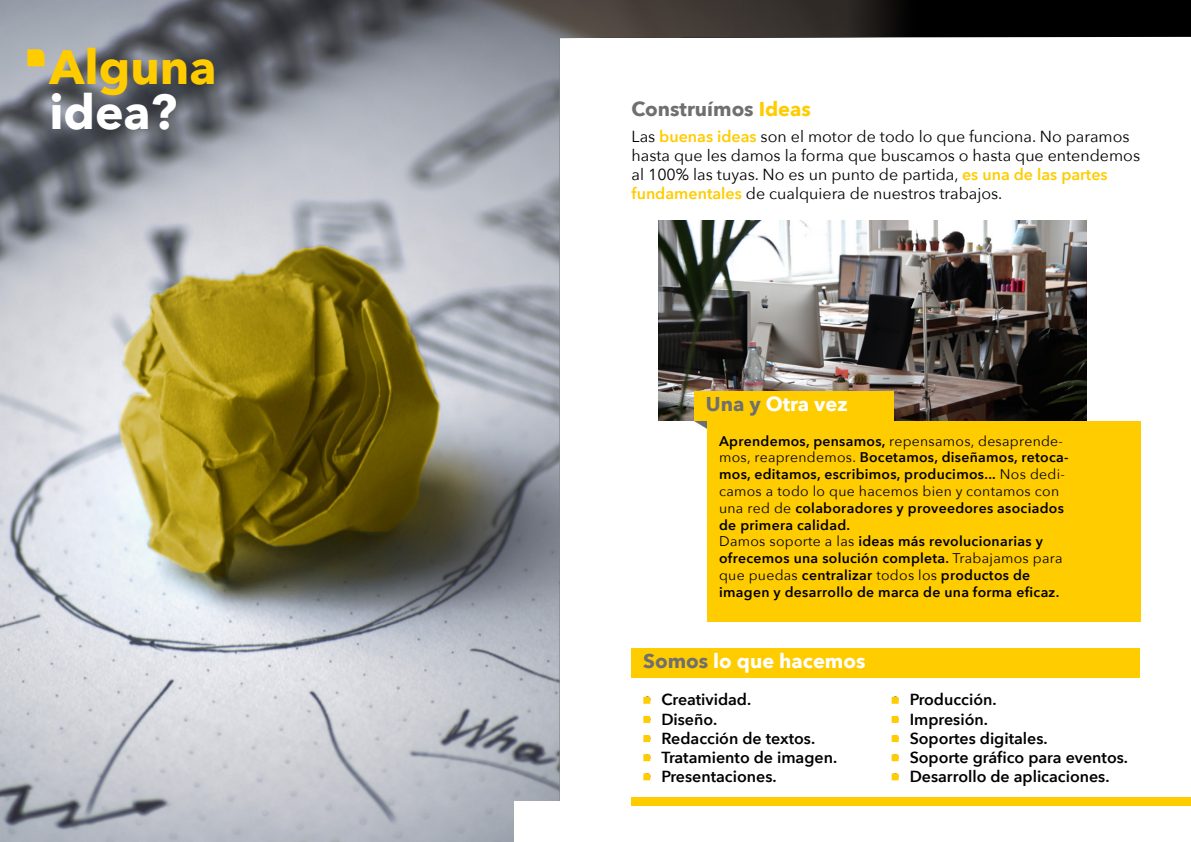
<style>
.page{position:relative;width:1191px;height:842px;background:#fff}
.page>*{position:absolute;margin:0;border:0;box-sizing:border-box;transform-origin:0 0}
.t1{font:700 48px "Avenir Next";color:#fc0}
.t2{font:700 48px "Avenir Next";color:#fff}
.t3{font:700 20px "Avenir Next";color:#fff}
.t4{font:700 20px "Avenir Next";color:#706f6f}
.t5{font:16px/19.2px "Avenir Next";color:#000}
.t6{font:600 16px "Avenir Next";color:#000}
.t7{font:600 14px/16.8px "Avenir Next";letter-spacing:.02em;color:#000}
.s1{color:#fc0}
.s2{font-weight:600;color:#fc0}
.s3{color:#706f6f}
.s4{font-weight:400}
</style>
<div class="page">
<svg style="left:935px;top:0;width:256px;height:798px"></svg>
<img style="left:0;top:0;width:935px;height:842px">
<img style="left:658px;top:220px;width:428px;height:201px">
<svg style="left:694px;top:421px;width:13px;height:9px"></svg>
<div style="left:694px;top:391px;width:199px;height:30px;background:#fc0"></div>
<div style="left:707px;top:421px;width:433px;height:201px;background:#fc0"></div>
<svg style="left:27px;top:49px;width:17px;height:17px"></svg>
<div style="left:631px;top:677px;width:509px;height:121px;background:#fff"></div>
<svg style="left:643px;top:716px;width:7px;height:7px"></svg>
<svg style="left:891px;top:716px;width:7px;height:7px"></svg>
<svg style="left:643px;top:735px;width:7px;height:7px"></svg>
<svg style="left:891px;top:735px;width:7px;height:7px"></svg>
<svg style="left:643px;top:697px;width:7px;height:7px"></svg>
<svg style="left:891px;top:697px;width:7px;height:7px"></svg>
<svg style="left:643px;top:754px;width:7px;height:7px"></svg>
<svg style="left:891px;top:754px;width:7px;height:7px"></svg>
<svg style="left:643px;top:773px;width:7px;height:7px"></svg>
<svg style="left:891px;top:773px;width:7px;height:7px"></svg>
<div style="left:631px;top:648px;width:509px;height:29px;background:#fc0"></div>
<div style="left:631px;top:798px;width:560px;height:8px;background:#fc0"></div>
<div style="left:514px;top:802px;width:55px;height:40px;background:#fff"></div>
<h1 class="t1" style="left:49px;top:26px;width:169px">Alguna</h1>
<h1 class="t2" style="left:49px;top:71px;width:129px">idea?</h1>
<h2 class="t4" style="left:631px;top:91px;width:181px">Construímos <span class="s1">Ideas</span></h2>
<p class="t5" style="left:631px;top:126px;width:510px">Las <span class="s2">buenas ideas</span> son el motor de todo lo que funciona. No paramos hasta que les damos la forma que buscamos o hasta que entendemos al 100% las tuyas. No es un punto de partida, <span class="s2">es una de las partes fundamentales</span> de cualquiera de nuestros trabajos.</p>
<h2 class="t3" style="left:706px;top:387px;width:143px"><span class="s3">Una y</span> Otra vez</h2>
<p class="t7" style="left:719px;top:432px;width:351px">Aprendemos, pensamos, <span class="s4">repensamos, desaprende&shy;mos, reaprendemos.</span> Bocetamos, diseñamos, retoca&shy;mos, editamos, escribimos, producimos... <span class="s4">Nos dedi&shy;camos a todo lo que hacemos bien y contamos con una red de</span> colaboradores y proveedores asociados de primera calidad.<br><span class="s4">Damos soporte a las</span> ideas más revolucionarias y ofrecemos una solución completa. <span class="s4">Trabajamos para que puedas</span> centralizar <span class="s4">todos los</span> productos de imagen y desarrollo de marca de una forma eficaz.</p>
<h2 class="t3" style="left:643px;top:643px;width:224px"><span class="s3">Somos</span> lo que hacemos</h2>
<p class="t6" style="left:643px;top:686px;width:109px">• Creatividad.</p>
<p class="t6" style="left:643px;top:705px;width:75px">• Diseño.</p>
<p class="t6" style="left:643px;top:724px;width:173px">• Redacción de textos.</p>
<p class="t6" style="left:643px;top:744px;width:195px">• Tratamiento de imagen.</p>
<p class="t6" style="left:643px;top:763px;width:135px">• Presentaciones.</p>
<p class="t6" style="left:891px;top:686px;width:106px">• Producción.</p>
<p class="t6" style="left:891px;top:705px;width:98px">• Impresión.</p>
<p class="t6" style="left:891px;top:724px;width:158px">• Soportes digitales.</p>
<p class="t6" style="left:891px;top:744px;width:238px">• Soporte gráfico para eventos.</p>
<p class="t6" style="left:891px;top:763px;width:219px">• Desarrollo de aplicaciones.</p>
</div>
